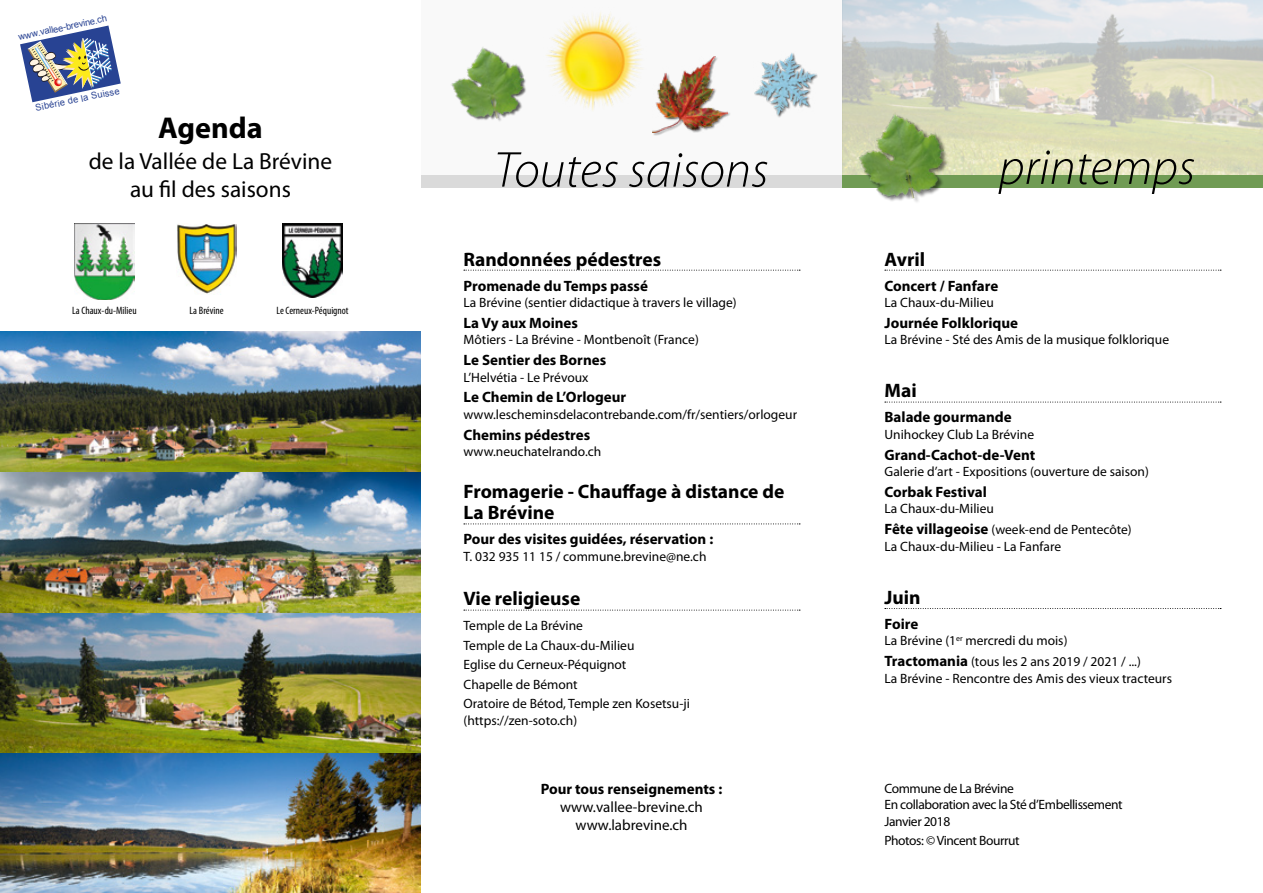
<style>
.page{position:relative;width:1263px;height:893px;background:#fff}
.page>*{position:absolute;margin:0;border:0;box-sizing:border-box;transform-origin:0 0}
.t1{font:italic 300 50.85px "Myriad Pro";color:#000}
.t2{font:700 30.15px "Myriad Pro";color:#000}
.t3{font:23.4px/27.5px "Myriad Pro";color:#000;text-align:center}
.t4{font:700 19.5px/21px "Myriad Pro";color:#000}
.t5{font:700 15px "Myriad Pro";color:#000}
.t6{font:15px/18px "Myriad Pro";color:#000;text-align:center}
.t7{font:13.5px/19.5px "Myriad Pro";color:#000}
.t8{font:13.5px/16.5px "Myriad Pro";letter-spacing:-.03em;color:#000}
.t9{font:condensed 10.65px "Myriad Pro";color:#000}
.t10{font:9.3px "Arial";color:#294393}
.s1{font-weight:700;font-size:15px}
</style>
<div class="page">
<div style="left:421px;top:0;width:421px;height:175px;background:#f9f9f9"></div>
<img style="left:74px;top:223px;width:61px;height:77px">
<img style="left:177px;top:224px;width:60px;height:71px">
<img style="left:282px;top:223px;width:61px;height:75px">
<img style="left:0;top:332px;width:421px;height:561px">
<div style="left:653px;top:57px;width:78px;height:79px;background:#000;opacity:.5"></div>
<img style="left:653px;top:57px;width:74px;height:75px">
<img style="left:451px;top:47px;width:75px;height:74px">
<img style="left:546px;top:12px;width:96px;height:99px">
<div style="left:754px;top:53px;width:64px;height:65px;background:#000;opacity:.75"></div>
<img style="left:754px;top:53px;width:63px;height:62px">
<svg style="left:464px;top:270px;width:336px;height:1px"></svg>
<svg style="left:464px;top:524px;width:336px;height:1px"></svg>
<svg style="left:464px;top:610px;width:336px;height:1px"></svg>
<div style="left:421px;top:175px;width:421px;height:13px;background:#dadada"></div>
<img style="left:20px;top:26px;width:101px;height:76px">
<img style="left:842px;top:0;width:421px;height:175px">
<svg style="left:885px;top:270px;width:336px;height:1px"></svg>
<svg style="left:885px;top:402px;width:336px;height:1px"></svg>
<svg style="left:885px;top:608px;width:336px;height:1px"></svg>
<div style="left:842px;top:175px;width:421px;height:13px;background:#709b54"></div>
<img style="left:849px;top:104px;width:104px;height:98px">
<p class="t10" style="left:17px;top:31px;width:92px;rotate:-12deg">www.vallee-brevine.ch</p>
<p class="t10" style="left:34px;top:102px;width:87px;rotate:-12deg">Sibérie de la Suisse</p>
<h2 class="t2" style="left:158px;top:108px;width:106px">Agenda</h2>
<h3 class="t3" style="left:89px;top:147px;width:245px">de la Vallée de La Brévine au fil des saisons</h3>
<p class="t9" style="left:72px;top:304px;width:66px">La Chaux-du-Milieu</p>
<p class="t9" style="left:190px;top:304px;width:35px">La Brévine</p>
<p class="t9" style="left:277px;top:304px;width:74px">Le Cerneux-Péquignot</p>
<h1 class="t1" style="left:494px;top:139px;width:276px">Toutes saisons</h1>
<h3 class="t4" style="left:463px;top:248px;width:199px">Randonnées pédestres</h3>
<p class="t5" style="left:463px;top:276px;width:186px">Promenade du Temps passé</p>
<p class="t7" style="left:463px;top:293px;width:275px">La Brévine (sentier didactique à travers le village)</p>
<p class="t5" style="left:463px;top:313px;width:116px">La Vy aux Moines</p>
<p class="t7" style="left:463px;top:330px;width:237px">Môtiers - La Brévine - Montbenoît (France)</p>
<p class="t5" style="left:463px;top:350px;width:144px">Le Sentier des Bornes</p>
<p class="t7" style="left:463px;top:367px;width:126px">L’Helvétia - Le Prévoux</p>
<p class="t5" style="left:463px;top:387px;width:164px">Le Chemin de L’Orlogeur</p>
<p class="t7" style="left:463px;top:404px;width:335px">www.lescheminsdelacontrebande.com/fr/sentiers/orlogeur</p>
<p class="t5" style="left:463px;top:425px;width:128px">Chemins pédestres</p>
<p class="t7" style="left:463px;top:442px;width:139px">www.neuchatelrando.ch</p>
<h3 class="t4" style="left:463px;top:481px;width:322px">Fromagerie - Chauffage à distance de<br>La Brévine</h3>
<p class="t5" style="left:463px;top:529px;width:251px">Pour des visites guidées, réservation :</p>
<p class="t7" style="left:463px;top:546px;width:244px">T. 032 935 11 15 / commune.brevine@ne.ch</p>
<h3 class="t4" style="left:463px;top:588px;width:118px">Vie religieuse</h3>
<p class="t7" style="left:463px;top:616px;width:228px">Temple de La Brévine<br>Temple de La Chaux-du-Milieu<br>Eglise du Cerneux-Péquignot<br>Chapelle de Bémont<br>Oratoire de Bétod, Temple zen Kosetsu-ji</p>
<p class="t7" style="left:463px;top:710px;width:115px">(https://zen-soto.ch)</p>
<p class="t5" style="left:541px;top:779px;width:183px">Pour tous renseignements :</p>
<p class="t6" style="left:560px;top:798px;width:144px">www.vallee-brevine.ch www.labrevine.ch</p>
<h1 class="t1" style="left:999px;top:136px;width:198px">printemps</h1>
<h3 class="t4" style="left:884px;top:248px;width:42px">Avril</h3>
<p class="t5" style="left:884px;top:276px;width:115px">Concert / Fanfare</p>
<p class="t7" style="left:884px;top:293px;width:111px">La Chaux-du-Milieu</p>
<p class="t5" style="left:884px;top:313px;width:135px">Journée Folklorique</p>
<p class="t7" style="left:884px;top:330px;width:286px">La Brévine - Sté des Amis de la musique folklorique</p>
<h3 class="t4" style="left:884px;top:380px;width:34px">Mai</h3>
<p class="t5" style="left:884px;top:408px;width:129px">Balade gourmande</p>
<p class="t7" style="left:884px;top:424px;width:151px">Unihockey Club La Brévine</p>
<p class="t5" style="left:884px;top:445px;width:152px">Grand-Cachot-de-Vent</p>
<p class="t7" style="left:884px;top:462px;width:266px">Galerie d’art - Expositions (ouverture de saison)</p>
<p class="t5" style="left:884px;top:482px;width:104px">Corbak Festival</p>
<p class="t7" style="left:884px;top:498px;width:249px;line-height:20.7px">La Chaux-du-Milieu<br><span class="s1">Fête villageoise</span> (week-end de Pentecôte)</p>
<p class="t7" style="left:884px;top:536px;width:178px">La Chaux-du-Milieu - La Fanfare</p>
<h3 class="t4" style="left:884px;top:586px;width:38px">Juin</h3>
<p class="t5" style="left:884px;top:614px;width:35px">Foire</p>
<p class="t7" style="left:884px;top:630px;width:258px;line-height:20.7px">La Brévine (1<sup>er</sup> mercredi du mois)<br><span class="s1">Tractomania</span> (tous les 2 ans 2019 / 2021 / ...)</p>
<p class="t7" style="left:884px;top:668px;width:289px">La Brévine - Rencontre des Amis des vieux tracteurs</p>
<p class="t8" style="left:884px;top:780px;width:240px">Commune de La Brévine<br>En collaboration avec la Sté d’Embellissement<br>Janvier 2018</p>
<p class="t8" style="left:884px;top:832px;width:137px">Photos: © Vincent Bourrut</p>
</div>
